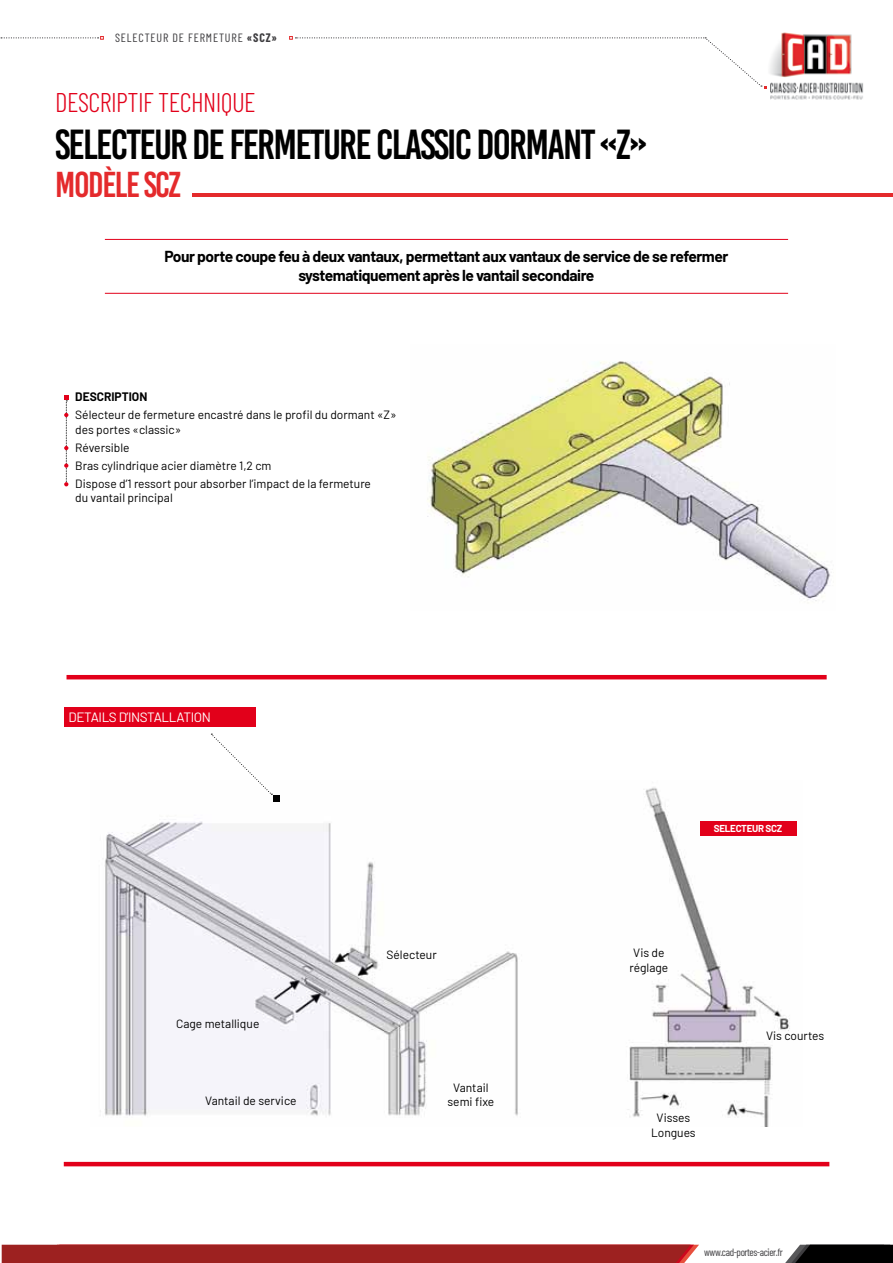
<style>
.page{position:relative;width:893px;height:1263px;background:#fff}
.page>*{position:absolute;margin:0;border:0;box-sizing:border-box;transform-origin:0 0}
.t1{font:42px "Bebas Kai";letter-spacing:-.04em;color:#000}
.t2{font:36px "Bebas Kai";letter-spacing:-.04em;color:#e42a2c}
.t3{font:300 27px "Barlow Condensed";letter-spacing:-.02em;color:#e2001a}
.t4{font:700 15.6px/18.6px "Barlow";letter-spacing:-.03em;color:#000;text-align:center}
.t5{font:13.5px "Barlow";letter-spacing:-.03em;color:#fff}
.t6{font:12px/14.4px "Barlow";color:#000;text-align:center}
.t7{font:12px "Barlow Condensed";letter-spacing:.07em;color:#3e3d40}
.t8{font:700 12px "Barlow";color:#000}
.t9{font:10.5px "Barlow Condensed";letter-spacing:-.04em;color:#3e3d40}
.t10{font:700 9.9px "Barlow";letter-spacing:-.03em;color:#fff}
.s1{font-weight:700}
</style>
<div class="page">
<svg style="left:785px;top:1245px;width:108px;height:18px;background:#181819"></svg>
<div style="left:2px;top:1245px;width:697px;height:18px;background:#9d2120"></div>
<svg style="left:1px;top:36px;width:103px;height:3px"></svg>
<svg style="left:289px;top:36px;width:478px;height:53px"></svg>
<img style="left:766px;top:32px;width:86px;height:47px">
<img style="left:770px;top:82px;width:94px;height:18px">
<hr style="left:192px;top:193px;width:701px;height:4px;background:#e42a2c">
<div style="left:64px;top:707px;width:192px;height:20px;background:#e2001a"></div>
<hr style="left:105px;top:239px;width:683px;height:1px;background:#e2001a">
<hr style="left:105px;top:293px;width:683px;height:1px;background:#e2001a">
<svg style="left:64px;top:395px;width:4px;height:91px"></svg>
<img style="left:100px;top:787px;width:697px;height:339px">
<img style="left:427px;top:361px;width:403px;height:240px">
<div style="left:273px;top:795px;width:7px;height:7px;background:#000"></div>
<svg style="left:211px;top:734px;width:61px;height:61px"></svg>
<div style="left:700px;top:821px;width:96px;height:14px;background:#e2001a"></div>
<hr style="left:67px;top:675px;width:760px;height:4px;background:#e2001a">
<hr style="left:64px;top:1162px;width:765px;height:4px;background:#e2001a">
<p class="t7" style="left:115px;top:29px;width:163px">SELECTEUR DE FERMETURE <span class="s1">«SCZ»</span></p>
<h3 class="t3" style="left:55px;top:83px;width:202px">DESCRIPTIF TECHNIQUE</h3>
<h1 class="t1" style="left:55px;top:122px;width:593px">SELECTEUR DE FERMETURE CLASSIC DORMANT «Z»</h1>
<h2 class="t2" style="left:55px;top:165px;width:127px">MODÈLE SCZ</h2>
<h3 class="t4" style="left:165px;top:246px;width:565px">Pour porte coupe feu à deux vantaux, permettant aux vantaux de service de se refermer systematiquement après le vantail secondaire</h3>
<p class="t8" style="left:75px;top:388px;width:74px">DESCRIPTION</p>
<p class="t6" style="left:75px;top:407px;width:323px;text-align:left">Sélecteur de fermeture encastré dans le profil du dormant «Z» des portes «classic»</p>
<p class="t6" style="left:75px;top:437px;width:297px;line-height:18px;text-align:left">Réversible<br>Bras cylindrique acier diamètre 1,2 cm<br>Dispose d’1 ressort pour absorber l’impact de la fermeture</p>
<p class="t6" style="left:75px;top:489px;width:99px">du vantail principal</p>
<p class="t5" style="left:69px;top:707px;width:93px">DETAILS d’i nsTallati</p>
<p class="t5" style="left:194px;top:707px;width:19px">on</p>
<p class="t6" style="left:176px;top:1016px;width:85px">Cage metallique</p>
<p class="t6" style="left:205px;top:1092px;width:93px">Vantail de service</p>
<p class="t6" style="left:387px;top:947px;width:52px">Sélecteur</p>
<p class="t6" style="left:448px;top:1079px;width:48px">Vantail semi fixe</p>
<p class="t10" style="left:714px;top:821px;width:70px">SELECTEUR SCZ</p>
<p class="t6" style="left:629px;top:945px;width:40px">Vis de réglage</p>
<p class="t6" style="left:651px;top:1110px;width:46px">Visses<br>Longues</p>
<p class="t6" style="left:766px;top:1028px;width:60px">Vis courtes</p>
<p class="t9" style="left:704px;top:1245px;width:80px">www.cad-portes-acier.fr</p>
</div>
